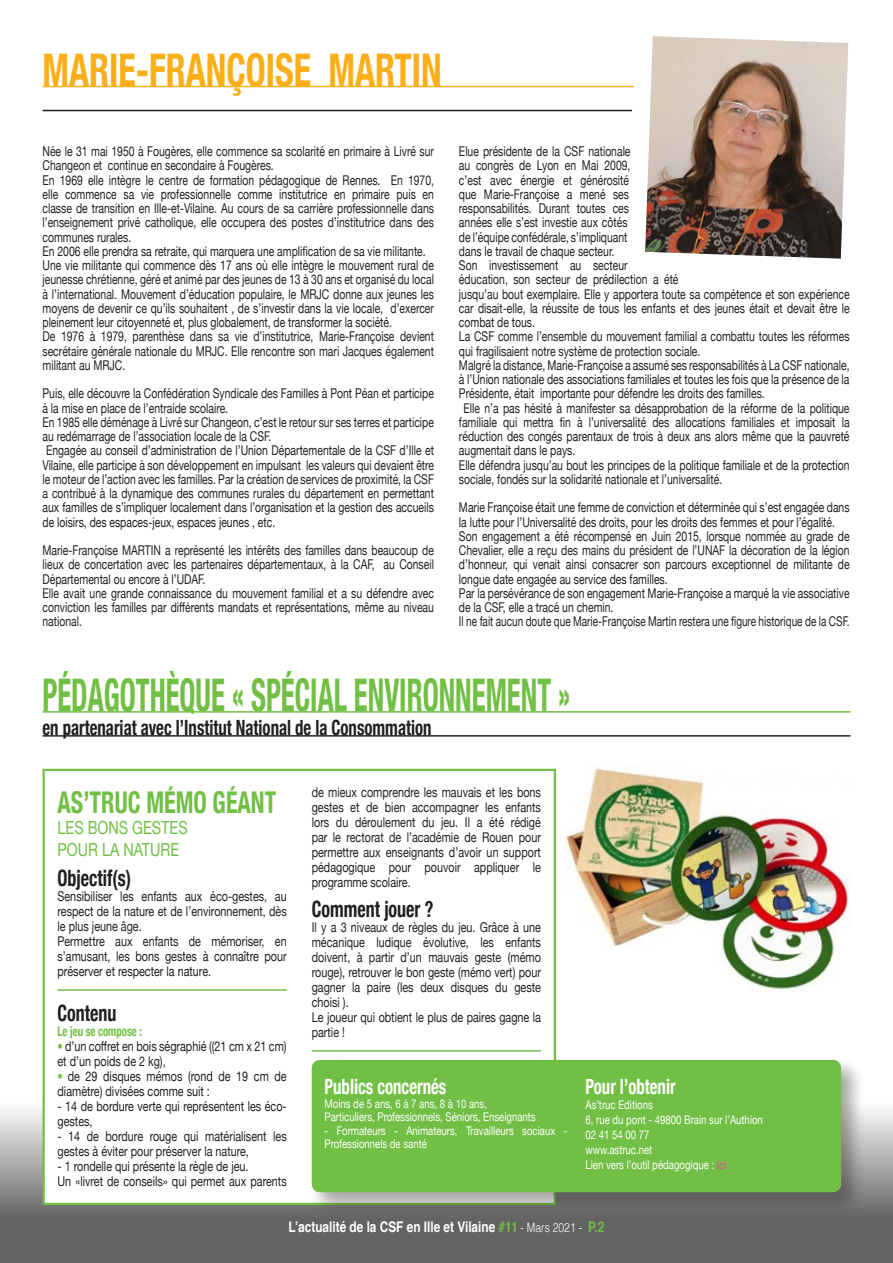
<style>
.page{position:relative;width:893px;height:1263px;background:#fff}
.page>*{position:absolute;margin:0;border:0;box-sizing:border-box;transform-origin:0 0}
.t1{font:700 condensed 45px "Helvetica Neue";color:#71bf44;scale:.64 1}
.t2{font:700 condensed 45px "Helvetica Neue";color:#faaf18;scale:.8 1}
.t3{font:700 condensed 30px "Helvetica Neue";color:#71bf44;scale:.8 1}
.t4{font:700 condensed 22.5px "Helvetica Neue";color:#231f20;scale:.8 1}
.t5{font:700 condensed 21px "Helvetica Neue";color:#231f20;scale:.8 1}
.t6{font:700 condensed 21px "Helvetica Neue";color:#fff;scale:.8 1}
.t7{font:18px "Helvetica Neue";color:#71bf44;scale:.8 1}
.t8{font:700 14.7px "Helvetica";color:#fff;scale:.8 1}
.t9{font:13.5px/14.2px "Helvetica Neue";color:#231f20;scale:.77 1}
.t10{font:13.5px/15px "Helvetica Neue";color:#231f20;scale:.8 1}
.t11{font:13.5px "Helvetica Neue";color:#231f20;scale:.74 1}
.t12{font:700 condensed 13.5px "Helvetica Neue";color:#71bf44;scale:.8 1}
.t13{font:12px/13.5px "Helvetica Neue";color:#fff;scale:.8 1}
.s1{font-weight:700;font-stretch:condensed;color:#71bf44}
.s2{color:#ed4c9c}
.s3{color:#71bf44}
.s4{font-weight:300;font-size:12.9px}
</style>
<div class="page">
<svg style="left:0;top:1095px;width:893px;height:168px;background:#727070"></svg>
<hr style="left:43px;top:86px;width:591px;height:1px;background:#faaf18">
<hr style="left:43px;top:110px;width:589px;height:1px;background:#231f20">
<hr style="left:43px;top:711px;width:807px;height:2px;background:#71bf44">
<hr style="left:43px;top:735px;width:807px;height:2px;background:#231f20">
<div style="left:44px;top:770px;width:511px;height:434px;background:#fff"></div>
<hr style="left:58px;top:989px;width:229px;height:2px;background:#71bf44">
<hr style="left:312px;top:1050px;width:229px;height:1px;background:#71bf44">
<div style="left:43px;top:769px;width:513px;height:436px;border:2px solid #71bf44"></div>
<img style="left:645px;top:36px;width:203px;height:223px">
<img style="left:565px;top:767px;width:284px;height:222px">
<div style="left:308px;top:1056px;width:558px;height:161px;background:#231f20;opacity:.4"></div>
<div style="left:312px;top:1060px;width:529px;height:132px;background:#71bf44;border-radius:9px"></div>
<p class="t2" style="left:43px;top:32px;width:500px">MARIE-FRANÇOISE MARTIN</p>
<p class="t9" style="left:43px;top:145px;width:510px">Née le 31 mai 1950 à Fougères, elle commence sa scolarité en primaire à Livré sur<br>Changeon et continue en secondaire à Fougères.</p>
<p class="t9" style="left:43px;top:173px;width:510px;text-align:justify">En 1969 elle intègre le centre de formation pédagogique de Rennes. En 1970, elle commence sa vie professionnelle comme institutrice en primaire puis en classe de transition en Ille-et-Vilaine. Au cours de sa carrière professionnelle dans l’enseignement privé catholique, elle occupera des postes d’institutrice dans des communes rurales.</p>
<p class="t9" style="left:43px;top:245px;width:499px">En 2006 elle prendra sa retraite, qui marquera une amplification de sa vie militante.</p>
<p class="t9" style="left:43px;top:259px;width:510px;text-align:justify">Une vie militante qui commence dès 17 ans où elle intègre le mouvement rural de jeunesse chrétienne, géré et animé par des jeunes de 13 à 30 ans et organisé du local à l’international. Mouvement d’éducation populaire, le MRJC donne aux jeunes les moyens de devenir ce qu’ils souhaitent , de s’investir dans la vie locale, d’exercer pleinement leur citoyenneté et, plus globalement, de transformer la société.</p>
<p class="t9" style="left:43px;top:330px;width:510px;text-align:justify">De 1976 à 1979, parenthèse dans sa vie d’institutrice, Marie-Françoise devient secrétaire générale nationale du MRJC. Elle rencontre son mari Jacques également militant au MRJC.</p>
<p class="t9" style="left:43px;top:387px;width:510px">Puis, elle découvre la Confédération Syndicale des Familles à Pont Péan et participe à la mise en place de l’entraide scolaire.</p>
<p class="t9" style="left:43px;top:416px;width:510px">En 1985 elle déménage à Livré sur Changeon, c’est le retour sur ses terres et participe au redémarrage de l’association locale de la CSF.</p>
<p class="t9" style="left:43px;top:444px;width:510px;text-align:justify">Engagée au conseil d’administration de l’Union Départementale de la CSF d’Ille et Vilaine, elle participe à son développement en impulsant les valeurs qui devaient être le moteur de l’action avec les familles. Par la création de services de proximité, la CSF a contribué à la dynamique des communes rurales du département en permettant aux familles de s’impliquer localement dans l’organisation et la gestion des accueils de loisirs, des espaces-jeux, espaces jeunes , etc.</p>
<p class="t9" style="left:43px;top:544px;width:510px;text-align:justify">Marie-Françoise MARTIN a représenté les intérêts des familles dans beaucoup de lieux de concertation avec les partenaires départementaux, à la CAF, au Conseil Départemental ou encore à l’UDAF.</p>
<p class="t9" style="left:43px;top:587px;width:510px;text-align:justify">Elle avait une grande connaissance du mouvement familial et a su défendre avec conviction les familles par différents mandats et représentations, même au niveau national.</p>
<p class="t9" style="left:459px;top:145px;width:224px">Elue présidente de la CSF nationale au congrès de Lyon en Mai 2009, c’est avec énergie et générosité que Marie-Françoise a mené ses responsabilités. Durant toutes ces années elle s’est investie aux côtés de l’équipe confédérale, s’impliquant dans le travail de chaque secteur.</p>
<p class="t9" style="left:459px;top:259px;width:509px">Son investissement au secteur<br>éducation, son secteur de prédilection a été<br>jusqu’au bout exemplaire. Elle y apportera toute sa compétence et son expérience car disait-elle, la réussite de tous les enfants et des jeunes était et devait être le combat de tous.</p>
<p class="t9" style="left:459px;top:330px;width:509px">La CSF comme l’ensemble du mouvement familial a combattu toutes les réformes qui fragilisaient notre système de protection sociale.</p>
<p class="t9" style="left:459px;top:359px;width:509px;text-align:justify">Malgré la distance, Marie-Françoise a assumé ses responsabilités à La CSF nationale, à l’Union nationale des associations familiales et toutes les fois que la présence de la Présidente, était importante pour défendre les droits des familles.</p>
<p class="t9" style="left:459px;top:401px;width:509px;text-align:justify;text-indent:4px">Elle n’a pas hésité à manifester sa désapprobation de la réforme de la politique familiale qui mettra fin à l’universalité des allocations familiales et imposait la réduction des congés parentaux de trois à deux ans alors même que la pauvreté augmentait dans le pays.</p>
<p class="t9" style="left:459px;top:458px;width:509px">Elle défendra jusqu’au bout les principes de la politique familiale et de la protection sociale, fondés sur la solidarité nationale et l’universalité.</p>
<p class="t9" style="left:459px;top:501px;width:509px">Marie Françoise était une femme de conviction et déterminée qui s’est engagée dans la lutte pour l’Universalité des droits, pour les droits des femmes et pour l’égalité.</p>
<p class="t9" style="left:459px;top:530px;width:509px;text-align:justify">Son engagement a été récompensé en Juin 2015, lorsque nommée au grade de Chevalier, elle a reçu des mains du président de l’UNAF la décoration de la légion d’honneur, qui venait ainsi consacrer son parcours exceptionnel de militante de longue date engagée au service des familles.</p>
<p class="t9" style="left:459px;top:587px;width:509px">Par la persévérance de son engagement Marie-Françoise a marqué la vie associative de la CSF, elle a tracé un chemin.</p>
<p class="t11" style="left:459px;top:612px;width:529px">Il ne fait aucun doute que Marie-Françoise Martin restera une figure historique de la CSF.</p>
<p class="t1" style="left:43px;top:658px;width:826px">PÉDAGOTHÈQUE « SPÉCIAL ENVIRONNEMENT »</p>
<p class="t5" style="left:43px;top:710px;width:488px">en partenariat avec l’Institut National de la Consommation</p>
<p class="t3" style="left:58px;top:777px;width:275px">AS’TRUC MÉMO GÉANT</p>
<p class="t7" style="left:58px;top:815px;width:164px">LES BONS GESTES</p>
<p class="t7" style="left:58px;top:836px;width:154px">POUR LA NATURE</p>
<p class="t4" style="left:58px;top:859px;width:94px">Objectif(s)</p>
<p class="t10" style="left:58px;top:889px;width:288px;text-align:justify">Sensibiliser les enfants aux éco-gestes, au respect de la nature et de l’environnement, dès le plus jeune âge.</p>
<p class="t10" style="left:58px;top:934px;width:288px;text-align:justify">Permettre aux enfants de mémoriser, en s’amusant, les bons gestes à connaître pour préserver et respecter la nature.</p>
<p class="t4" style="left:58px;top:994px;width:75px">Contenu</p>
<p class="t12" style="left:58px;top:1020px;width:107px">Le jeu se compose :</p>
<p class="t10" style="left:58px;top:1039px;width:288px"><span class="s1">•</span> d’un coffret en bois ségraphié ((21 cm x 21 cm) et d’un poids de 2 kg),</p>
<p class="t10" style="left:58px;top:1069px;width:288px"><span class="s1">•</span> de 29 disques mémos (rond de 19 cm de diamètre) divisées comme suit :</p>
<p class="t10" style="left:58px;top:1099px;width:288px">- 14 de bordure verte qui représentent les éco&shy;gestes,</p>
<p class="t10" style="left:58px;top:1129px;width:288px">- 14 de bordure rouge qui matérialisent les gestes à éviter pour préserver la nature,</p>
<p class="t10" style="left:58px;top:1159px;width:240px">- 1 rondelle qui présente la règle de jeu.</p>
<p class="t10" style="left:58px;top:1174px;width:288px">Un «livret de conseils» qui permet aux parents</p>
<p class="t10" style="left:312px;top:785px;width:288px;text-align:justify">de mieux comprendre les mauvais et les bons gestes et de bien accompagner les enfants lors du déroulement du jeu. Il a été rédigé par le rectorat de l’académie de Rouen pour permettre aux enseignants d’avoir un support pédagogique pour pouvoir appliquer le programme scolaire.</p>
<p class="t4" style="left:312px;top:890px;width:154px">Comment jouer ?</p>
<p class="t10" style="left:312px;top:920px;width:288px;text-align:justify">Il y a 3 niveaux de règles du jeu. Grâce à une mécanique ludique évolutive, les enfants doivent, à partir d’un mauvais geste (mémo rouge), retrouver le bon geste (mémo vert) pour gagner la paire (les deux disques du geste choisi ).</p>
<p class="t10" style="left:312px;top:1010px;width:288px">Le joueur qui obtient le plus de paires gagne la partie !</p>
<p class="t6" style="left:324px;top:1069px;width:154px">Publics concernés</p>
<p class="t13" style="left:324px;top:1097px;width:205px">Moins de 5 ans, 6 à 7 ans, 8 à 10 ans,</p>
<p class="t13" style="left:324px;top:1111px;width:266px">Particuliers, Professionnels, Séniors, Enseignants</p>
<p class="t13" style="left:324px;top:1124px;width:305px">- Formateurs - Animateurs, Travailleurs sociaux -<br>Professionnels de santé</p>
<p class="t6" style="left:585px;top:1069px;width:114px">Pour l’obtenir</p>
<p class="t13" style="left:585px;top:1099px;width:86px">As’truc Editions</p>
<p class="t13" style="left:585px;top:1114px;width:223px">6, rue du pont - 49800 Brain sur l’Authion</p>
<p class="t13" style="left:585px;top:1129px;width:82px">02 41 54 00 77</p>
<p class="t13" style="left:585px;top:1144px;width:85px">www.astruc.net</p>
<p class="t13" style="left:585px;top:1159px;width:178px">Lien vers l’outil pédagogique : <span class="s2">ici</span></p>
<p class="t8" style="left:288px;top:1215px;width:397px">L’actualité de la CSF en Ille et Vilaine <span class="s3">#11</span> <span class="s4">- Mars 2021 -</span> <span class="s3">P.2</span></p>
</div>
